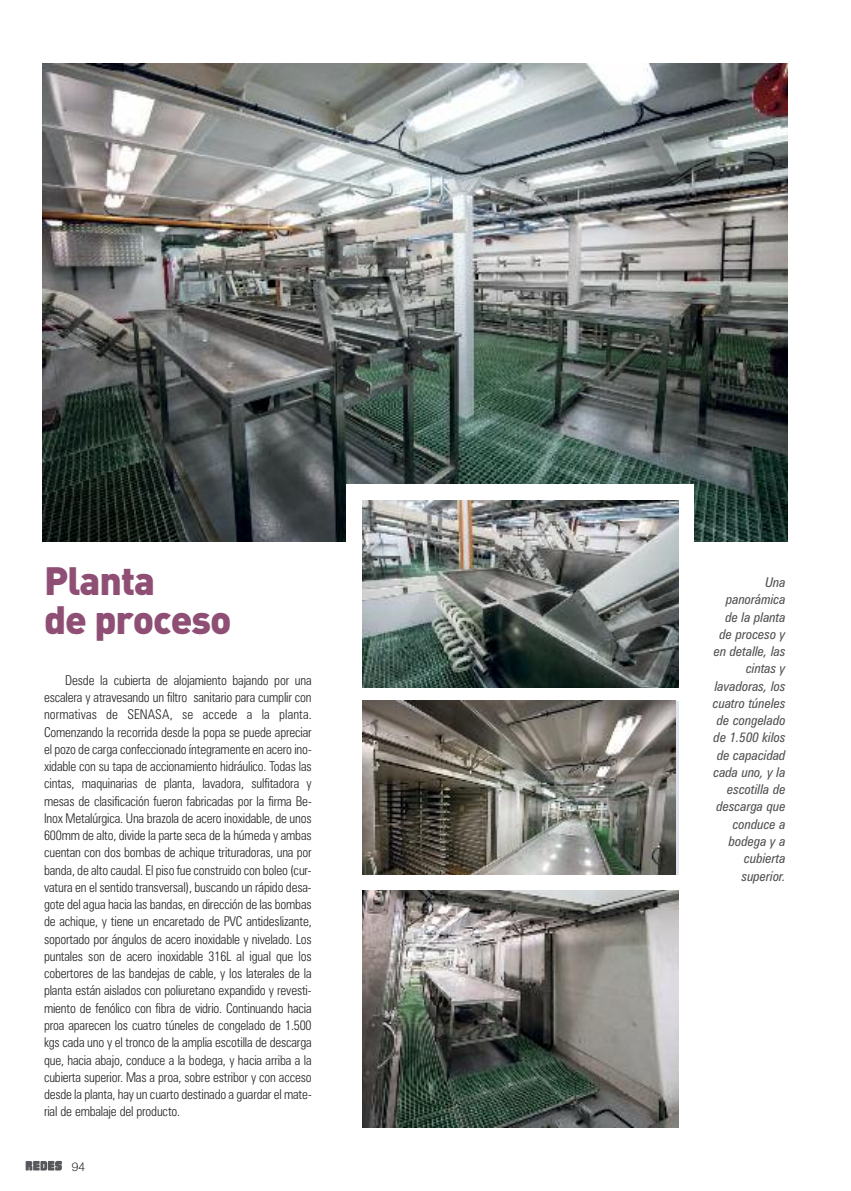
<style>
.page{position:relative;width:851px;height:1191px;background:#fff}
.page>*{position:absolute;margin:0;border:0;box-sizing:border-box;transform-origin:0 0}
.t1{font:900 39px/39px "DIN Pro";letter-spacing:-.03em;color:#8f4f74}
.t2{font:300 condensed 13.5px/17.2px "Zurich BT";letter-spacing:-.015em;color:#272526;text-align:justify}
.t3{font:13.5px/17.2px "Zurich Condensed Italic BT";color:#525152;text-align:right}
.t4{font:300 12px "Helvetica Neue";color:#272526}
</style>
<div class="page">
<svg style="left:26px;top:1160px;width:36px;height:10px"></svg>
<img style="left:43px;top:64px;width:744px;height:477px">
<img style="left:362px;top:701px;width:313px;height:173px">
<img style="left:362px;top:890px;width:316px;height:237px">
<div style="left:346px;top:484px;width:348px;height:114px;background:#fff"></div>
<img style="left:362px;top:501px;width:316px;height:186px">
<h1 class="t1" style="left:44px;top:564px;width:189px">Planta<br>de proceso</h1>
<p class="t2" style="left:44px;top:671px;width:269px;text-indent:21px">Desde la cubierta de alojamiento bajando por una escalera y atravesando un filtro sanitario para cumplir con normativas de SENASA, se accede a la planta.<br>Comenzando la recorrida desde la popa se puede apreciar el pozo de carga confeccionado íntegramente en acero ino&shy;xidable con su tapa de accionamiento hidráulico. Todas las cintas, maquinarias de planta, lavadora, sulfitadora y mesas de clasificación fueron fabricadas por la firma Be-Inox Metalúrgica. Una brazola de acero inoxidable, de unos 600mm de alto, divide la parte seca de la húmeda y ambas cuentan con dos bombas de achique trituradoras, una por banda, de alto caudal. El piso fue construido con boleo (cur&shy;vatura en el sentido transversal), buscando un rápido desa&shy;gote del agua hacia las bandas, en dirección de las bombas de achique, y tiene un encaretado de PVC antideslizante, soportado por ángulos de acero inoxidable y nivelado. Los puntales son de acero inoxidable 316L al igual que los cobertores de las bandejas de cable, y los laterales de la planta están aislados con poliuretano expandido y revesti&shy;miento de fenólico con fibra de vidrio. Continuando hacia proa aparecen los cuatro túneles de congelado de 1.500 kgs cada uno y el tronco de la amplia escotilla de descarga que, hacia abajo, conduce a la bodega, y hacia arriba a la cubierta superior. Mas a proa, sobre estribor y con acceso desde la planta, hay un cuarto destinado a guardar el mate&shy;rial de embalaje del producto.</p>
<p class="t4" style="left:72px;top:1159px;width:15px">94</p>
<p class="t3" style="left:712px;top:574px;width:74px">Una panorámica de la planta de proceso y en detalle, las cintas y lavadoras, los cuatro túneles de congelado de 1.500 kilos de capacidad cada uno, y la escotilla de descarga que conduce a bodega y a cubierta superior.</p>
</div>
